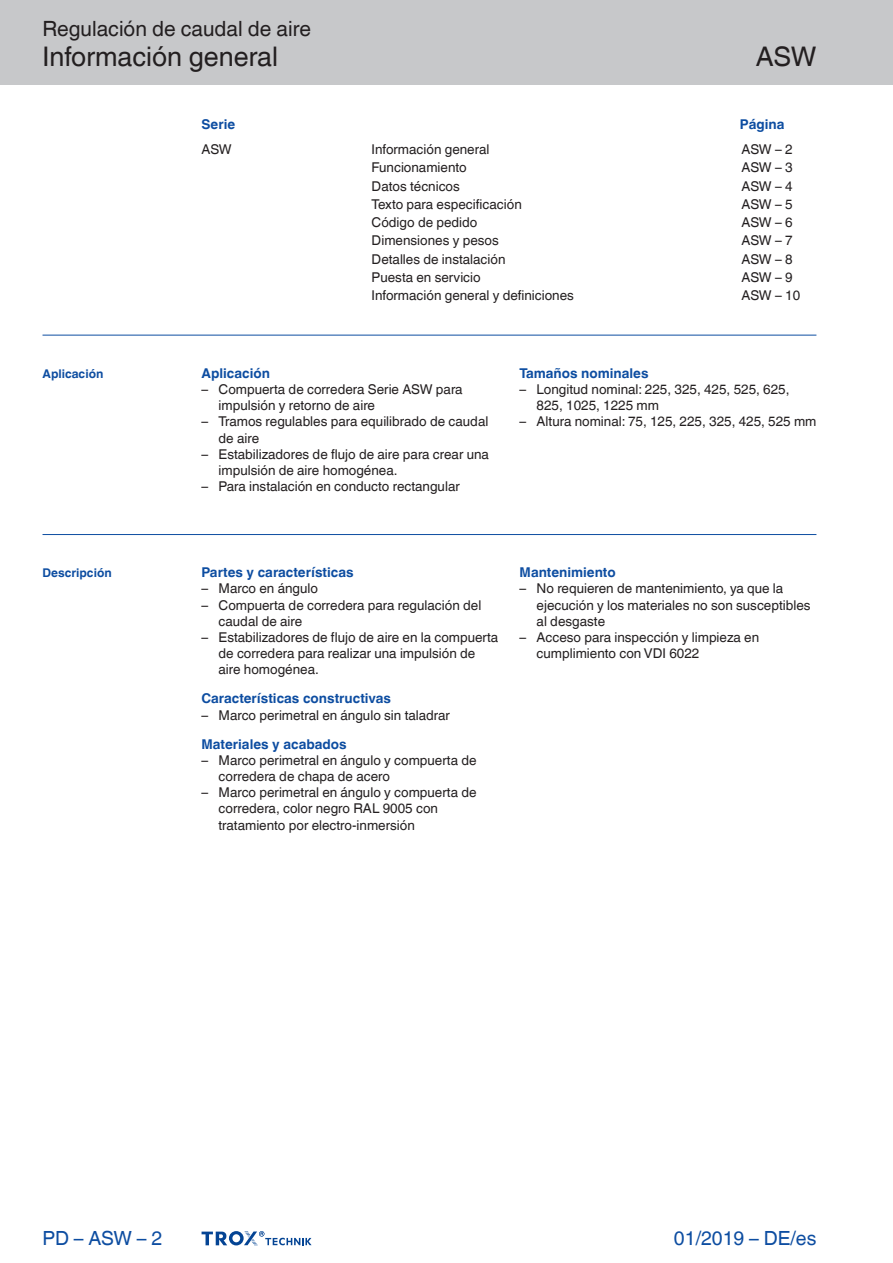
<style>
.page{position:relative;width:893px;height:1263px;background:#fff}
.page>*{position:absolute;margin:0;border:0;box-sizing:border-box;transform-origin:0 0}
.Navigation_2{font:27px "TROX Helvetica";color:#231f20}
.Navigation_3{font:27px "TROX Helvetica";color:#231f20}
.Navigation_1{font:21px "TROX Helvetica";color:#231f20}
.date{font:19.5px "TROX Helvetica";color:#0d4da1}
.pagina_li-re{font:19.5px "TROX Helvetica";color:#0d4da1}
.descr_txt_section_li{font:13.5px/16.2px "TROX Helvetica";color:#231f20}
.Standard_oben_links{font:13.5px "TROX Helvetica";color:#231f20}
.descr_txt_section_ti{font:700 13.5px "TROX Helvetica";color:#0d4da1}
.Standard_oben_links-2{font:700 13.5px "TROX Helvetica";color:#0d4da1}
.marg_title_blue{font:700 12px "TROX Helvetica";color:#0d4da1}
</style>
<div class="page">
<div style="left:0;top:0;width:893px;height:85px;background:#c7c8ca"></div>
<hr style="left:43px;top:335px;width:773px;height:1px;background:#0d4da1">
<hr style="left:43px;top:534px;width:773px;height:1px;background:#0d4da1">
<svg style="left:202px;top:1231px;width:110px;height:15px"></svg>
<p class="Navigation_1" style="left:43px;top:17px;width:270px">Regulación de caudal de aire</p>
<p class="Navigation_2" style="left:43px;top:41px;width:237px">Información general</p>
<p class="Navigation_3" style="left:756px;top:41px;width:62px">ASW</p>
<p class="marg_title_blue" style="left:43px;top:366px;width:62px">Aplicación</p>
<p class="marg_title_blue" style="left:43px;top:566px;width:71px">Descripción</p>
<p class="Standard_oben_links-2" style="left:740px;top:116px;width:46px">Página</p>
<p class="Standard_oben_links-2" style="left:202px;top:116px;width:35px">Serie</p>
<p class="Standard_oben_links" style="left:202px;top:142px;width:32px">ASW</p>
<p class="Standard_oben_links" style="left:372px;top:142px;width:119px">Información general</p>
<p class="Standard_oben_links" style="left:742px;top:142px;width:53px">ASW – 2</p>
<p class="Standard_oben_links" style="left:372px;top:160px;width:97px">Funcionamiento</p>
<p class="Standard_oben_links" style="left:742px;top:160px;width:53px">ASW – 3</p>
<p class="Standard_oben_links" style="left:372px;top:178px;width:90px">Datos técnicos</p>
<p class="Standard_oben_links" style="left:742px;top:178px;width:53px">ASW – 4</p>
<p class="Standard_oben_links" style="left:372px;top:196px;width:152px">Texto para especificación</p>
<p class="Standard_oben_links" style="left:742px;top:196px;width:53px">ASW – 5</p>
<p class="Standard_oben_links" style="left:372px;top:215px;width:107px">Código de pedido</p>
<p class="Standard_oben_links" style="left:742px;top:215px;width:53px">ASW – 6</p>
<p class="Standard_oben_links" style="left:372px;top:233px;width:129px">Dimensiones y pesos</p>
<p class="Standard_oben_links" style="left:742px;top:233px;width:53px">ASW – 7</p>
<p class="Standard_oben_links" style="left:372px;top:251px;width:135px">Detalles de instalación</p>
<p class="Standard_oben_links" style="left:742px;top:251px;width:53px">ASW – 8</p>
<p class="Standard_oben_links" style="left:372px;top:269px;width:111px">Puesta en servicio</p>
<p class="Standard_oben_links" style="left:742px;top:269px;width:53px">ASW – 9</p>
<p class="Standard_oben_links" style="left:372px;top:287px;width:204px">Información general y definiciones</p>
<p class="Standard_oben_links" style="left:742px;top:287px;width:60px">ASW – 10</p>
<p class="descr_txt_section_ti" style="left:202px;top:365px;width:70px">Aplicación</p>
<p class="descr_txt_section_li" style="left:219px;top:381px;width:246px;text-indent:-17px">– Compuerta de corredera Serie ASW para impulsión y retorno de aire</p>
<p class="descr_txt_section_li" style="left:219px;top:414px;width:271px;text-indent:-17px">– Tramos regulables para equilibrado de caudal de aire</p>
<p class="descr_txt_section_li" style="left:219px;top:446px;width:272px;text-indent:-17px">– Estabilizadores de flujo de aire para crear una impulsión de aire homogénea.</p>
<p class="descr_txt_section_li" style="left:202px;top:478px;width:260px">– Para instalación en conducto rectangular</p>
<p class="descr_txt_section_ti" style="left:520px;top:365px;width:130px">Tamaños nominales</p>
<p class="descr_txt_section_li" style="left:537px;top:381px;width:254px;text-indent:-17px">– Longitud nominal: 225, 325, 425, 525, 625,<br>825, 1025, 1225 mm</p>
<p class="descr_txt_section_li" style="left:520px;top:414px;width:298px">– Altura nominal: 75, 125, 225, 325, 425, 525 mm</p>
<p class="descr_txt_section_ti" style="left:202px;top:565px;width:154px">Partes y características</p>
<p class="descr_txt_section_li" style="left:202px;top:581px;width:118px">– Marco en ángulo</p>
<p class="descr_txt_section_li" style="left:219px;top:597px;width:264px;text-indent:-17px">– Compuerta de corredera para regulación del caudal de aire</p>
<p class="descr_txt_section_li" style="left:219px;top:629px;width:281px;text-indent:-17px">– Estabilizadores de flujo de aire en la compuerta de corredera para realizar una impulsión de aire homogénea.</p>
<p class="descr_txt_section_ti" style="left:202px;top:691px;width:191px">Características constructivas</p>
<p class="descr_txt_section_li" style="left:202px;top:707px;width:250px">– Marco perimetral en ángulo sin taladrar</p>
<p class="descr_txt_section_ti" style="left:202px;top:736px;width:147px">Materiales y acabados</p>
<p class="descr_txt_section_li" style="left:219px;top:752px;width:260px;text-indent:-17px">– Marco perimetral en ángulo y compuerta de corredera de chapa de acero</p>
<p class="descr_txt_section_li" style="left:219px;top:784px;width:260px;text-indent:-17px">– Marco perimetral en ángulo y compuerta de corredera, color negro RAL 9005 con tratamiento por electro-inmersión</p>
<p class="descr_txt_section_ti" style="left:520px;top:565px;width:98px">Mantenimiento</p>
<p class="descr_txt_section_li" style="left:537px;top:581px;width:275px;text-indent:-17px">– No requieren de mantenimiento, ya que la ejecución y los materiales no son susceptibles al desgaste</p>
<p class="descr_txt_section_li" style="left:537px;top:629px;width:224px;text-indent:-17px">– Acceso para inspección y limpieza en cumplimiento con VDI 6022</p>
<p class="pagina_li-re" style="left:43px;top:1227px;width:121px">PD – ASW – 2</p>
<p class="date" style="left:674px;top:1227px;width:144px">01/2019 – DE/es</p>
</div>
